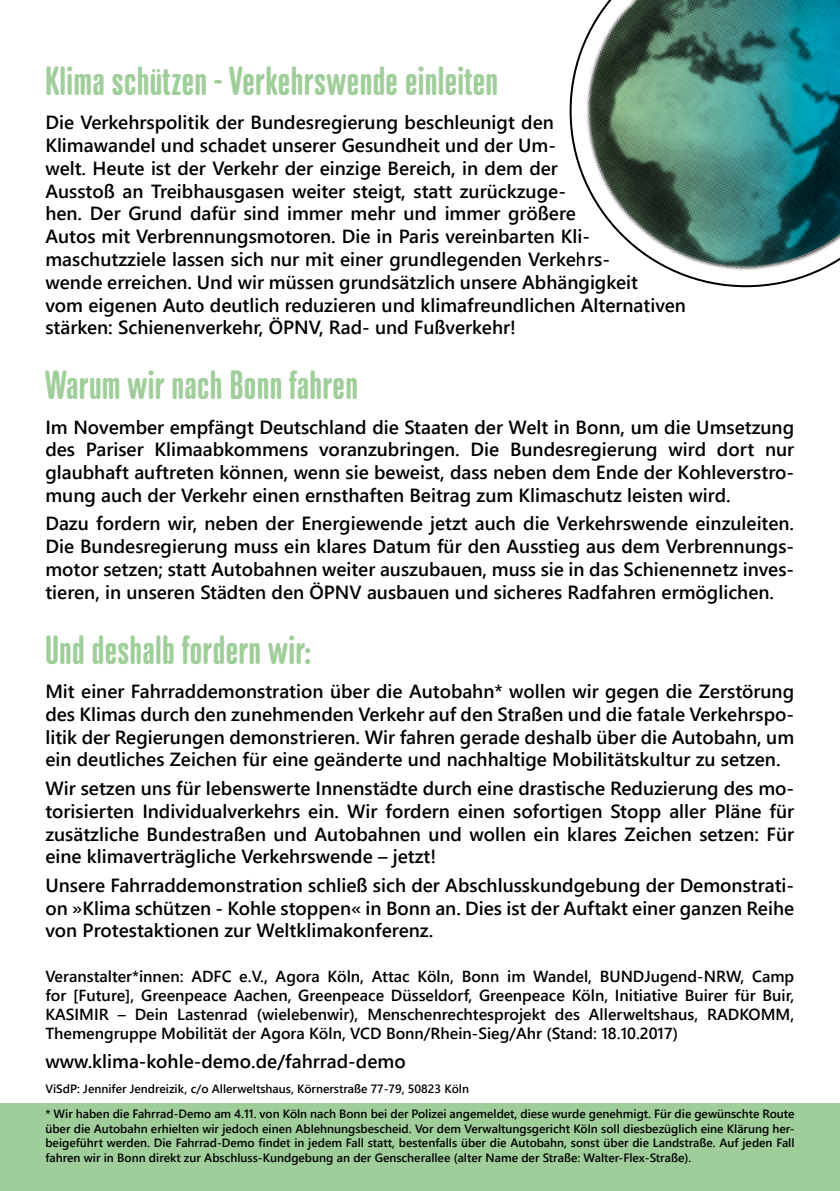
<style>
.page{position:relative;width:840px;height:1191px;background:#fff}
.page>*{position:absolute;margin:0;border:0;box-sizing:border-box;transform-origin:0 0}
.H2_Zwischentitel{font:700 40px "Torpedo";letter-spacing:.025em;color:#9fce9a}
.Fließtext{font:600 19px/22.8px "Segoe UI";color:#000;text-align:justify}
.Fliesstext_Klein{font:600 19px "Segoe UI";color:#000}
.Veranstalter{font:600 16px/19.2px "Segoe UI";color:#000;text-align:justify}
.Fließtext-2{font:600 12px/14.4px "Segoe UI";color:#000;text-align:justify}
</style>
<div class="page">
<svg style="left:569px;top:72px;width:223px;height:215px"></svg>
<svg style="left:574px;top:54px;width:234px;height:227px"></svg>
<img style="left:579px;top:0;width:260px;height:276px">
<div style="left:0;top:1103px;width:839px;height:88px;background:#9fce9a"></div>
<h2 class="H2_Zwischentitel" style="left:45px;top:54px;width:453px">Klima schützen - Verkehrswende einleiten</h2>
<p class="Fließtext" style="left:45px;top:111px;width:641px;text-align:left">Die Verkehrspolitik der Bundesregierung beschleunigt den<br>Klimawandel und schadet unserer Gesundheit und der Um-<br>welt. Heute ist der Verkehr der einzige Bereich, in dem der<br>Ausstoß an Treibhausgasen weiter steigt, statt zurückzuge-<br>hen. Der Grund dafür sind immer mehr und immer größere<br>Autos mit Verbrennungsmotoren. Die in Paris vereinbarten Kli&shy;maschutzziele lassen sich nur mit einer grundlegenden Verkehrs-<br>wende erreichen. Und wir müssen grundsätzlich unsere Abhängigkeit<br>vom eigenen Auto deutlich reduzieren und klimafreundlichen Alternativen stärken: Schienenverkehr, ÖPNV, Rad- und Fußverkehr!</p>
<h2 class="H2_Zwischentitel" style="left:45px;top:359px;width:313px">Warum wir nach Bonn fahren</h2>
<p class="Fließtext" style="left:45px;top:415px;width:750px">Im November empfängt Deutschland die Staaten der Welt in Bonn, um die Umsetzung des Pariser Klimaabkommens voranzubringen. Die Bundesregierung wird dort nur glaubhaft auftreten können, wenn sie beweist, dass neben dem Ende der Kohleverstro&shy;mung auch der Verkehr einen ernsthaften Beitrag zum Klimaschutz leisten wird.</p>
<p class="Fließtext" style="left:45px;top:512px;width:750px">Dazu fordern wir, neben der Energiewende jetzt auch die Verkehrswende einzuleiten.<br>Die Bundesregierung muss ein klares Datum für den Ausstieg aus dem Verbrennungs&shy;motor setzen; statt Autobahnen weiter auszubauen, muss sie in das Schienennetz inves&shy;tieren, in unseren Städten den ÖPNV ausbauen und sicheres Radfahren ermöglichen.</p>
<h2 class="H2_Zwischentitel" style="left:45px;top:623px;width:266px">Und deshalb fordern wir:</h2>
<p class="Fließtext" style="left:45px;top:679px;width:750px">Mit einer Fahrraddemonstration über die Autobahn* wollen wir gegen die Zerstörung des Klimas durch den zunehmenden Verkehr auf den Straßen und die fatale Verkehrspo&shy;litik der Regierungen demonstrieren. Wir fahren gerade deshalb über die Autobahn, um ein deutliches Zeichen für eine geänderte und nachhaltige Mobilitätskultur zu setzen.</p>
<p class="Fließtext" style="left:45px;top:776px;width:750px">Wir setzen uns für lebenswerte Innenstädte durch eine drastische Reduzierung des mo&shy;torisierten Individualverkehrs ein. Wir fordern einen sofortigen Stopp aller Pläne für zusätzliche Bundestraßen und Autobahnen und wollen ein klares Zeichen setzen: Für eine klimaverträgliche Verkehrswende – jetzt!</p>
<p class="Fließtext" style="left:45px;top:873px;width:750px">Unsere Fahrraddemonstration schließ sich der Abschlusskundgebung der Demonstrati&shy;on »Klima schützen - Kohle stoppen« in Bonn an. Dies ist der Auftakt einer ganzen Reihe von Protestaktionen zur Weltklimakonferenz.</p>
<p class="Veranstalter" style="left:45px;top:966px;width:749px">Veranstalter*innen: ADFC e.V., Agora Köln, Attac Köln, Bonn im Wandel, BUNDJugend-NRW, Camp for [Future], Greenpeace Aachen, Greenpeace Düsseldorf, Greenpeace Köln, Initiative Buirer für Buir, KASIMIR – Dein Lastenrad (wielebenwir), Menschenrechtesprojekt des Allerweltshaus, RADKOMM, Themengruppe Mobilität der Agora Köln, VCD Bonn/Rhein-Sieg/Ahr (Stand: 18.10.2017)</p>
<p class="Fliesstext_Klein" style="left:45px;top:1045px;width:361px">www.klima-kohle-demo.de/fahrrad-demo</p>
<p class="Fließtext-2" style="left:45px;top:1081px;width:425px">ViSdP: Jennifer Jendreizik, c/o Allerweltshaus, Körnerstraße 77-79, 50823 Köln</p>
<p class="Fließtext-2" style="left:45px;top:1106px;width:750px">* Wir haben die Fahrrad-Demo am 4.11. von Köln nach Bonn bei der Polizei angemeldet, diese wurde genehmigt. Für die gewünschte Route über die Autobahn erhielten wir jedoch einen Ablehnungsbescheid. Vor dem Verwaltungsgericht Köln soll diesbezüglich eine Klärung her&shy;beigeführt werden. Die Fahrrad-Demo findet in jedem Fall statt, bestenfalls über die Autobahn, sonst über die Landstraße. Auf jeden Fall fahren wir in Bonn direkt zur Abschluss-Kundgebung an der Genscherallee (alter Name der Straße: Walter-Flex-Straße).</p>
</div>
